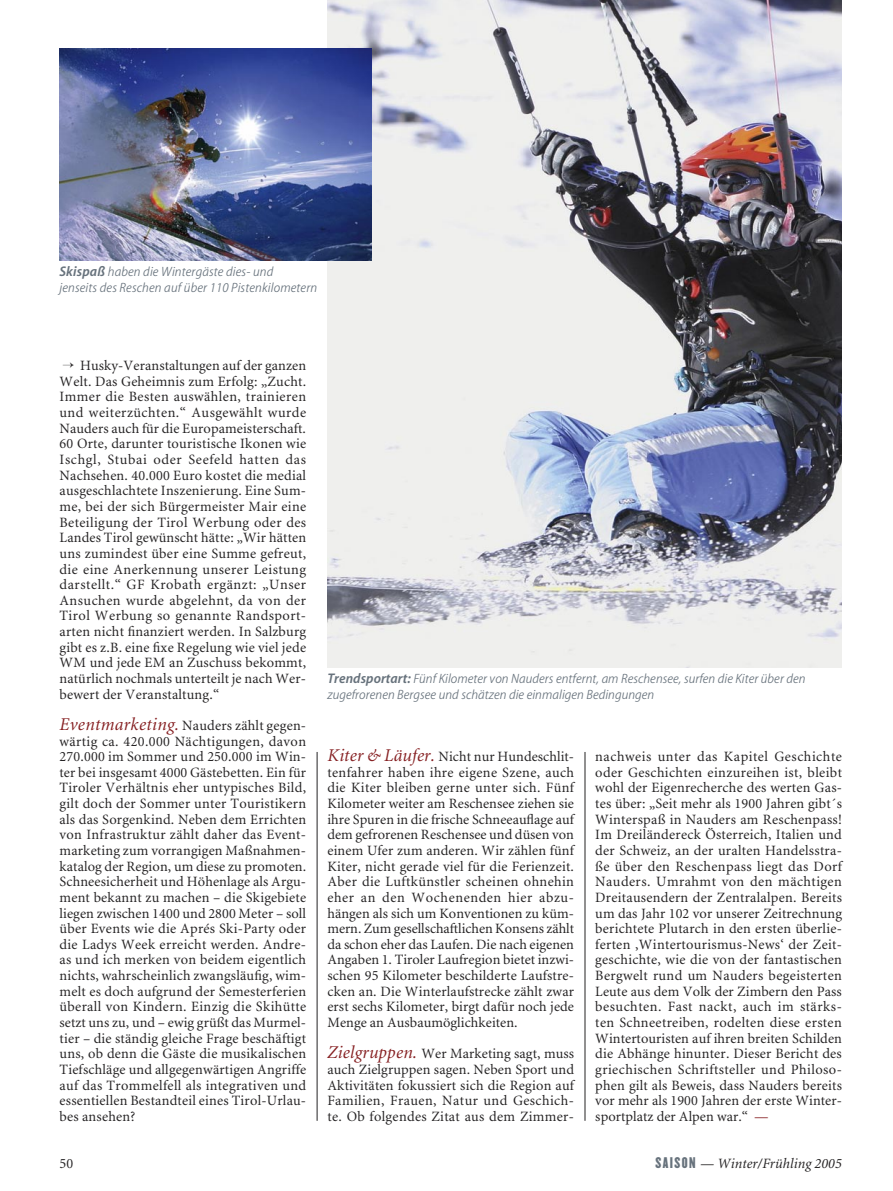
<style>
.page{position:relative;width:893px;height:1191px;background:#fff}
.page>*{position:absolute;margin:0;border:0;box-sizing:border-box;transform-origin:0 0}
._01_a_Fließtext_Minion_9_5_pt_block{font:14.25px/15.6px "Minion MM 367 585 9";letter-spacing:.01em;color:#242223;text-align:justify}
.t1{font:14.25px "Minion MM It 367 585 9";letter-spacing:.005em;color:#242223}
._06_a_Bildtext_Myriad_italic_9_pt{font:13.5px "Myriad MM It 300 550";letter-spacing:.005em;color:#67727c}
.s1{font-family:"Myriad MM It 600 550";font-size:14.1px}
.s2{font-family:"Minion MM It 367 585 12";font-size:18px;color:#862022}
.s3{color:#862022}
.s4{font-family:"Champion HTF Lightweight";font-size:13.5px;color:#67727c}
</style>
<div class="page">
<img style="left:327px;top:0;width:515px;height:667px">
<img style="left:60px;top:48px;width:311px;height:213px">
<hr style="left:317px;top:752px;width:1px;height:368px;background:#242223">
<hr style="left:585px;top:752px;width:1px;height:368px;background:#242223">
<p class="_06_a_Bildtext_Myriad_italic_9_pt" style="left:60px;top:265px;width:215px"><span class="s1">Skispaß</span> haben die Wintergäste dies- und</p>
<p class="_06_a_Bildtext_Myriad_italic_9_pt" style="left:60px;top:281px;width:259px">jenseits des Reschen auf über 110 Pistenkilometern</p>
<p class="_01_a_Fließtext_Minion_9_5_pt_block" style="left:60px;top:358px;width:248px">→ Husky-Veranstaltungen auf der ganzen Welt. Das Geheimnis zum Erfolg: „Zucht.<br>Immer die Besten auswählen, trainieren und weiterzüchten.“ Ausgewählt wurde Nauders auch für die Europameisterschaft.<br>60 Orte, darunter touristische Ikonen wie Ischgl, Stubai oder Seefeld hatten das Nachsehen. 40.000 Euro kostet die medial ausgeschlachtete Inszenierung. Eine Sum&shy;me, bei der sich Bürgermeister Mair eine Beteiligung der Tirol Werbung oder des Landes Tirol gewünscht hätte: „Wir hätten uns zumindest über eine Summe gefreut, die eine Anerkennung unserer Leistung darstellt.“ GF Krobath ergänzt: „Unser Ansuchen wurde abgelehnt, da von der Tirol Werbung so genannte Randsport&shy;arten nicht finanziert werden. In Salzburg gibt es z.B. eine fixe Regelung wie viel jede WM und jede EM an Zuschuss bekommt, natürlich nochmals unterteilt je nach Wer&shy;bewert der Veranstaltung.“</p>
<p class="_01_a_Fließtext_Minion_9_5_pt_block" style="left:60px;top:718px;width:248px"><span class="s2">Eventmarketing.</span> Nauders zählt gegen&shy;wärtig ca. 420.000 Nächtigungen, davon 270.000 im Sommer und 250.000 im Win&shy;ter bei insgesamt 4000 Gästebetten. Ein für Tiroler Verhältnis eher untypisches Bild, gilt doch der Sommer unter Touristikern als das Sorgenkind. Neben dem Errichten von Infrastruktur zählt daher das Event&shy;marketing zum vorrangigen Maßnahmen&shy;katalog der Region, um diese zu promoten.<br>Schneesicherheit und Höhenlage als Argu&shy;ment bekannt zu machen – die Skigebiete liegen zwischen 1400 und 2800 Meter – soll über Events wie die Aprés Ski-Party oder die Ladys Week erreicht werden. Andre&shy;as und ich merken von beidem eigentlich nichts, wahrscheinlich zwangsläufig, wim&shy;melt es doch aufgrund der Semesterferien überall von Kindern. Einzig die Skihütte setzt uns zu, und – ewig grüßt das Murmel&shy;tier – die ständig gleiche Frage beschäftigt uns, ob denn die Gäste die musikalischen Tiefschläge und allgegenwärtigen Angriffe auf das Trommelfell als integrativen und essentiellen Bestandteil eines Tirol-Urlau&shy;bes ansehen?</p>
<p class="_06_a_Bildtext_Myriad_italic_9_pt" style="left:327px;top:672px;width:480px"><span class="s1">Trendsportart:</span> Fünf Kilometer von Nauders entfernt, am Reschensee, surfen die Kiter über den</p>
<p class="_06_a_Bildtext_Myriad_italic_9_pt" style="left:327px;top:687px;width:328px">zugefrorenen Bergsee und schätzen die einmaligen Bedingungen</p>
<p class="_01_a_Fließtext_Minion_9_5_pt_block" style="left:327px;top:749px;width:248px"><span class="s2">Kiter &amp; Läufer.</span> Nicht nur Hundeschlit&shy;tenfahrer haben ihre eigene Szene, auch die Kiter bleiben gerne unter sich. Fünf Kilometer weiter am Reschensee ziehen sie ihre Spuren in die frische Schneeauflage auf dem gefrorenen Reschensee und düsen von einem Ufer zum anderen. Wir zählen fünf Kiter, nicht gerade viel für die Ferienzeit.<br>Aber die Luftkünstler scheinen ohnehin eher an den Wochenenden hier abzu&shy;hängen als sich um Konventionen zu küm&shy;mern. Zum gesellschaftlichen Konsens zählt da schon eher das Laufen. Die nach eigenen Angaben 1. Tiroler Laufregion bietet inzwi&shy;schen 95 Kilometer beschilderte Laufstre&shy;cken an. Die Winterlaufstrecke zählt zwar erst sechs Kilometer, birgt dafür noch jede Menge an Ausbaumöglichkeiten.</p>
<p class="_01_a_Fließtext_Minion_9_5_pt_block" style="left:327px;top:1046px;width:248px"><span class="s2">Zielgruppen.</span> Wer Marketing sagt, muss auch Zielgruppen sagen. Neben Sport und Aktivitäten fokussiert sich die Region auf Familien, Frauen, Natur und Geschich&shy;te. Ob folgendes Zitat aus dem Zimmer-</p>
<p class="_01_a_Fließtext_Minion_9_5_pt_block" style="left:595px;top:749px;width:248px">nachweis unter das Kapitel Geschichte oder Geschichten einzureihen ist, bleibt wohl der Eigenrecherche des werten Gas&shy;tes über: „Seit mehr als 1900 Jahren gibt´s Winterspaß in Nauders am Reschenpass!<br>Im Dreiländereck Österreich, Italien und der Schweiz, an der uralten Handelsstra&shy;ße über den Reschenpass liegt das Dorf Nauders. Umrahmt von den mächtigen Dreitausendern der Zentralalpen. Bereits um das Jahr 102 vor unserer Zeitrechnung berichtete Plutarch in den ersten überlie&shy;ferten ,Wintertourismus-News‘ der Zeit&shy;geschichte, wie die von der fantastischen Bergwelt rund um Nauders begeisterten Leute aus dem Volk der Zimbern den Pass besuchten. Fast nackt, auch im stärks&shy;ten Schneetreiben, rodelten diese ersten Wintertouristen auf ihren breiten Schilden die Abhänge hinunter. Dieser Bericht des griechischen Schriftsteller und Philoso&shy;phen gilt als Beweis, dass Nauders bereits vor mehr als 1900 Jahren der erste Winter&shy;sportplatz der Alpen war.“ <span class="s3">—</span></p>
<p class="_01_a_Fließtext_Minion_9_5_pt_block" style="left:60px;top:1155px;width:15px">50</p>
<p class="t1" style="left:655px;top:1155px;width:188px"><span class="s4">SAISON</span> — Winter/Frühling 2005</p>
</div>
